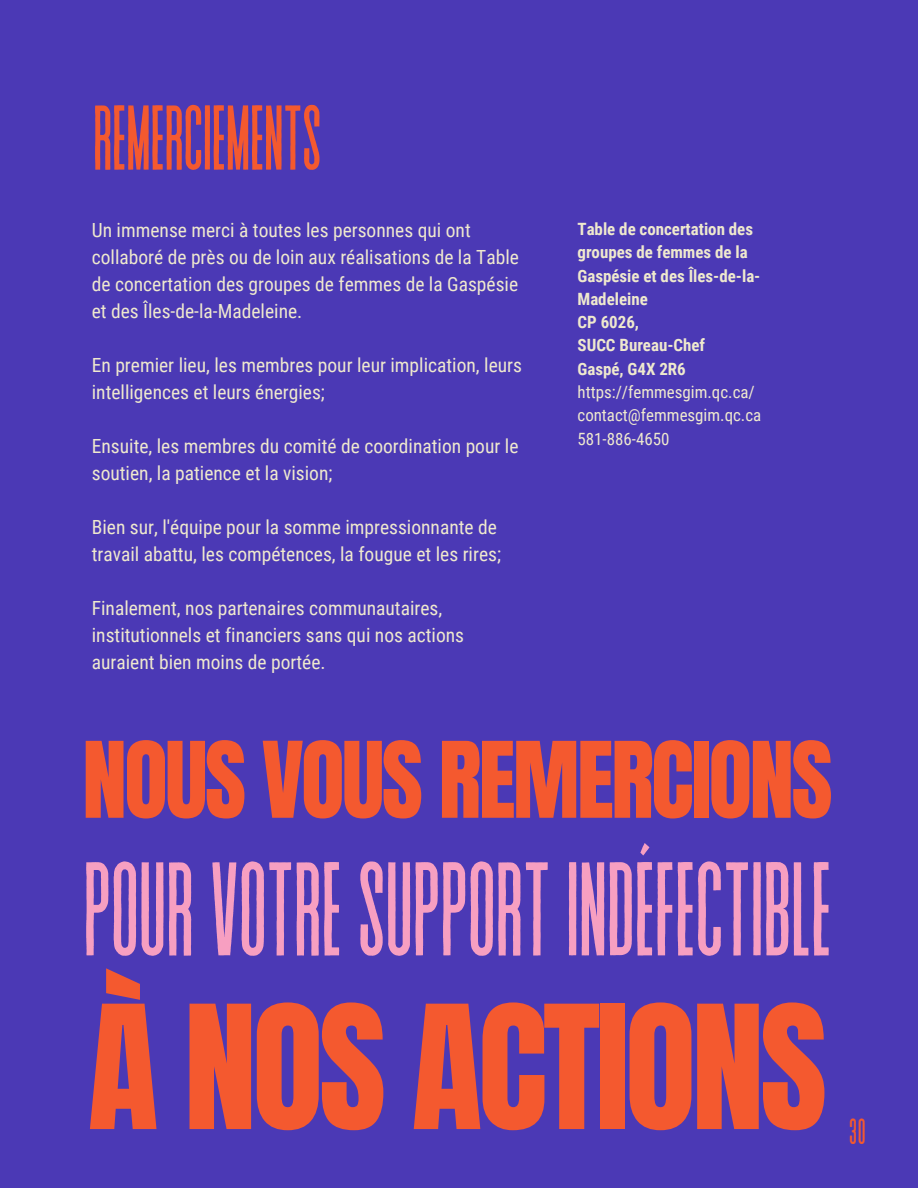
<style>
.page{position:relative;width:918px;height:1188px;background:#4b39b5}
.page>*{position:absolute;margin:0;border:0;box-sizing:border-box;transform-origin:0 0}
.t1{font:145.95px "Anton";letter-spacing:-.03em;color:#f4592f}
.t2{font:132.9px "Revive 80 Tall";letter-spacing:-.03em;color:#f79fc1}
.t3{font:91.65px "Revive 80 Tall";letter-spacing:-.03em;color:#f4592f}
.t4{font:89.55px "Anton";letter-spacing:-.03em;color:#f4592f}
.t5{font:36px "Revive 80 Tall";color:#f4592f}
.t6{font:19.5px/27px "Roboto Condensed";color:#efe9ce}
.t7{font:700 16.95px/23.2px "Roboto Condensed";color:#efe9ce}
.t8{font:16.95px "Roboto Condensed";color:#efe9ce}
</style>
<div class="page">
<p class="t3" style="left:92px;top:91px;width:232px">REMERCIEMENTS</p>
<p class="t6" style="left:92px;top:217px;width:429px">Un immense merci à toutes les personnes qui ont collaboré de près ou de loin aux réalisations de la Table de concertation des groupes de femmes de la Gaspésie et des Îles-de-la-Madeleine.</p>
<p class="t6" style="left:92px;top:352px;width:432px">En premier lieu, les membres pour leur implication, leurs intelligences et leurs énergies;</p>
<p class="t6" style="left:92px;top:433px;width:428px">Ensuite, les membres du comité de coordination pour le soutien, la patience et la vision;</p>
<p class="t6" style="left:92px;top:514px;width:411px">Bien sur, l'équipe pour la somme impressionnante de travail abattu, les compétences, la fougue et les rires;</p>
<p class="t6" style="left:92px;top:595px;width:374px">Finalement, nos partenaires communautaires, institutionnels et financiers sans qui nos actions auraient bien moins de portée.</p>
<p class="t7" style="left:578px;top:218px;width:184px">Table de concertation des groupes de femmes de la<br>Gaspésie et des Îles-de-la-<br>Madeleine</p>
<p class="t7" style="left:578px;top:311px;width:63px">CP 6026,</p>
<p class="t7" style="left:578px;top:334px;width:129px">SUCC Bureau-Chef</p>
<p class="t7" style="left:578px;top:357px;width:110px">Gaspé, G4X 2R6</p>
<p class="t8" style="left:578px;top:382px;width:179px">https://femmesgim.qc.ca/</p>
<p class="t8" style="left:578px;top:406px;width:185px">contact@femmesgim.qc.ca</p>
<p class="t8" style="left:578px;top:429px;width:93px">581-886-4650</p>
<p class="t4" style="left:82px;top:716px;width:752px">NOUS VOUS REMERCIONS</p>
<p class="t2" style="left:82px;top:841px;width:753px">POURVOTRESUPPORTINDÉFECTIBLE</p>
<p class="t1" style="left:88px;top:963px;width:741px">À NOS ACTIONS</p>
<p class="t5" style="left:849px;top:1113px;width:19px">30</p>
</div>
